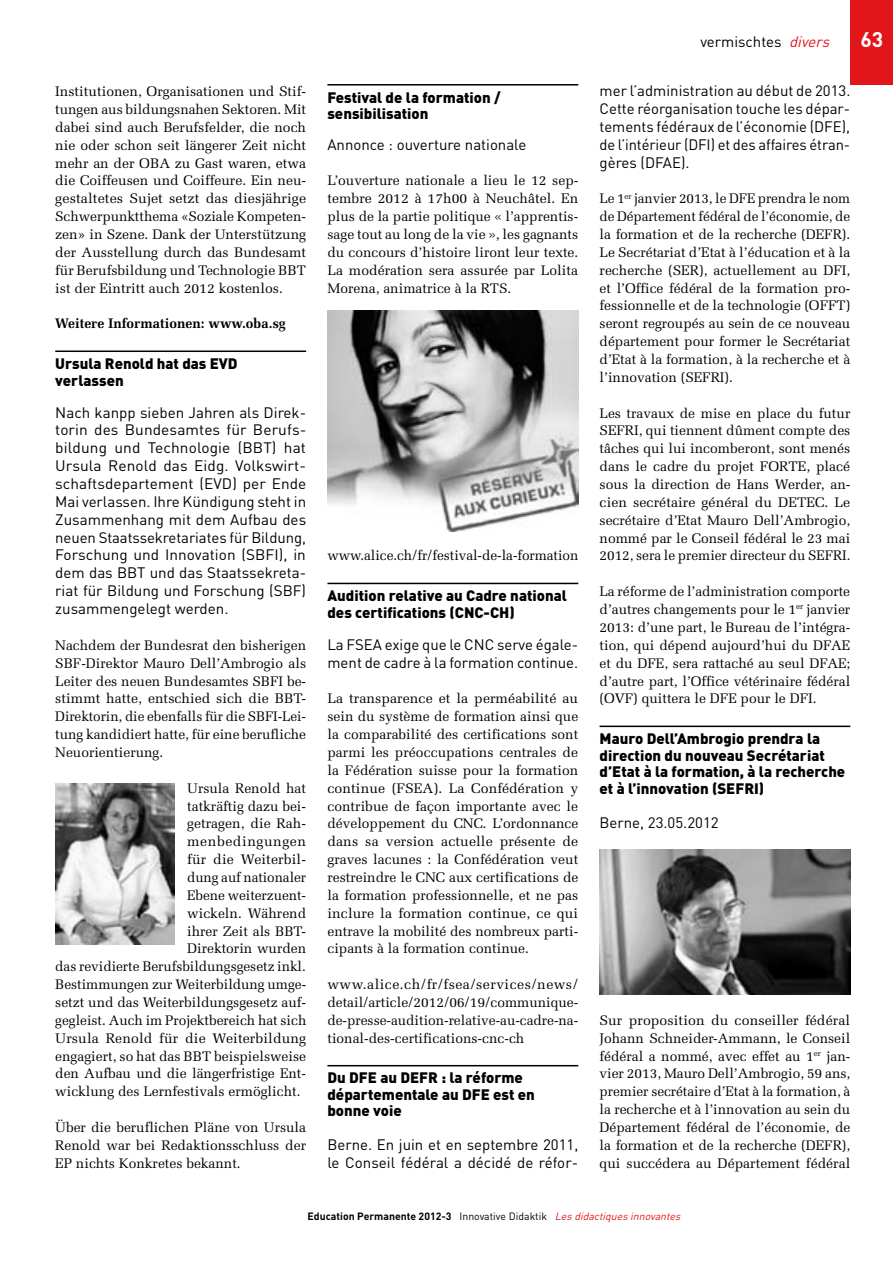
<style>
.page{position:relative;width:893px;height:1263px;background:#fff}
.page>*{position:absolute;margin:0;border:0;box-sizing:border-box;transform-origin:0 0}
.t1{font:700 21px "DIN";color:#fff}
.t2{font:15px/17.9px "DIN";color:#000;text-align:justify}
.t3{font:900 15px/16.5px "DIN";color:#000}
.t4{font:13.8px/17.9px "Melior";color:#000;text-align:justify}
.t5{font:700 13.8px "Melior";color:#000}
.t6{font:13.8px "Melior";letter-spacing:.04em;color:#000}
.t7{font:700 10.5px "DIN";color:#000}
.s1{font-family:"DIN";font-weight:300}
.s2{font-style:italic;color:#e2161a}
.s3{font-weight:400}
.s4{font-family:"DIN Regular Alternate";font-weight:400;font-style:italic;color:#e2161a}
</style>
<div class="page">
<div style="left:850px;top:0;width:43px;height:85px;background:#e2161a"></div>
<hr style="left:55px;top:350px;width:251px;height:2px;background:#000">
<img style="left:55px;top:783px;width:119px;height:161px">
<hr style="left:327px;top:84px;width:251px;height:2px;background:#000">
<hr style="left:327px;top:583px;width:251px;height:1px;background:#000">
<hr style="left:327px;top:1065px;width:251px;height:1px;background:#000">
<img style="left:327px;top:311px;width:251px;height:220px">
<hr style="left:600px;top:726px;width:250px;height:1px;background:#000">
<img style="left:600px;top:850px;width:250px;height:144px">
<p class="t4" style="left:55px;top:82px;width:252px">Institutionen, Organisationen und Stif&shy;tungen aus bildungsnahen Sektoren. Mit dabei sind auch Berufsfelder, die noch nie oder schon seit längerer Zeit nicht mehr an der OBA zu Gast waren, etwa die Coiffeusen und Coiffeure. Ein neu&shy;gestaltetes Sujet setzt das diesjährige Schwerpunktthema «Soziale Kompeten&shy;zen» in Szene. Dank der Unterstützung der Ausstellung durch das Bundesamt für Berufsbildung und Technologie BBT ist der Eintritt auch 2012 kostenlos.</p>
<p class="t5" style="left:55px;top:315px;width:232px">Weitere Informationen: www.oba.sg</p>
<p class="t3" style="left:55px;top:355px;width:184px">Ursula Renold hat das EVD verlassen</p>
<p class="t2" style="left:55px;top:403px;width:253px">Nach kanpp sieben Jahren als Direk&shy;torin des Bundesamtes für Berufs&shy;bildung und Technologie (BBT) hat Ursula Renold das Eidg. Volkswirt&shy;schaftsdepartement (EVD) per Ende Mai verlassen. Ihre Kündigung steht in Zusammenhang mit dem Aufbau des neuen Staatssekretariates für Bildung, Forschung und Innovation (SBFI), in dem das BBT und das Staatssekreta&shy;riat für Bildung und Forschung (SBF) zusammengelegt werden.</p>
<p class="t4" style="left:55px;top:636px;width:252px">Nachdem der Bundesrat den bisherigen SBF-Direktor Mauro Dell’Ambrogio als Leiter des neuen Bundesamtes SBFI be&shy;stimmt hatte, entschied sich die BBT-Direktorin, die ebenfalls für die SBFI-Lei&shy;tung kandidiert hatte, für eine berufliche Neuorientierung.</p>
<p class="t4" style="left:187px;top:779px;width:120px">Ursula Renold hat</p>
<p class="t4" style="left:187px;top:797px;width:120px">tatkräftig dazu bei-</p>
<p class="t4" style="left:187px;top:815px;width:120px">getragen, die Rah-</p>
<p class="t6" style="left:187px;top:833px;width:120px">menbedingungen</p>
<p class="t4" style="left:187px;top:850px;width:120px">für die Weiterbil-</p>
<p class="t4" style="left:187px;top:868px;width:120px">dung auf nationaler</p>
<p class="t4" style="left:187px;top:886px;width:120px">Ebene weiterzuent-</p>
<p class="t4" style="left:187px;top:904px;width:120px">wickeln. Während</p>
<p class="t4" style="left:187px;top:922px;width:120px">ihrer Zeit als BBT-</p>
<p class="t4" style="left:187px;top:940px;width:120px">Direktorin wurden</p>
<p class="t4" style="left:55px;top:957px;width:252px">das revidierte Berufsbildungsgesetz inkl.</p>
<p class="t4" style="left:55px;top:975px;width:252px">Bestimmungen zur Weiterbildung umge-</p>
<p class="t4" style="left:55px;top:993px;width:252px">setzt und das Weiterbildungsgesetz auf-</p>
<p class="t4" style="left:55px;top:1011px;width:253px">gegleist. Auch im Projektbereich hat sich</p>
<p class="t4" style="left:55px;top:1029px;width:252px">Ursula Renold für die Weiterbildung</p>
<p class="t4" style="left:55px;top:1047px;width:252px">engagiert, so hat das BBT beispielsweise</p>
<p class="t4" style="left:55px;top:1065px;width:252px">den Aufbau und die längerfristige Ent-</p>
<p class="t4" style="left:55px;top:1082px;width:247px">wicklung des Lernfestivals ermöglicht.</p>
<p class="t4" style="left:55px;top:1118px;width:252px">Über die beruflichen Pläne von Ursula Renold war bei Redaktionsschluss der EP nichts Konkretes bekannt.</p>
<p class="t3" style="left:327px;top:88px;width:175px">Festival de la formation / sensibilisation</p>
<p class="t2" style="left:327px;top:135px;width:200px">Annonce : ouverture nationale</p>
<p class="t4" style="left:327px;top:172px;width:252px">L’ouverture nationale a lieu le 12 sep&shy;tembre 2012 à 17h00 à Neuchâtel. En plus de la partie politique <span class="s1">«</span> l’apprentis&shy;sage tout au long de la vie <span class="s1">»</span>, les gagnants du concours d’histoire liront leur texte.<br>La modération sera assurée par Lolita Morena, animatrice à la RTS.</p>
<p class="t4" style="left:327px;top:547px;width:253px">www.alice.ch/fr/festival-de-la-formation</p>
<p class="t3" style="left:327px;top:587px;width:241px">Audition relative au Cadre national des certifications (CNC-CH)</p>
<p class="t2" style="left:327px;top:635px;width:252px">La FSEA exige que le CNC serve égale&shy;ment de cadre à la formation continue.</p>
<p class="t4" style="left:327px;top:690px;width:252px">La transparence et la perméabilité au sein du système de formation ainsi que la comparabilité des certifications sont parmi les préoccupations centrales de la Fédération suisse pour la formation continue (FSEA). La Confédération y contribue de façon importante avec le développement du CNC. L’ordonnance dans sa version actuelle présente de graves lacunes : la Confédération veut restreindre le CNC aux certifications de la formation professionnelle, et ne pas inclure la formation continue, ce qui entrave la mobilité des nombreux parti&shy;cipants à la formation continue.</p>
<p class="t4" style="left:327px;top:975px;width:252px">www.alice.ch/fr/fsea/services/news/ detail/article/2012/06/19/communique&shy;de-presse-audition-relative-au-cadre-na&shy;tional-des-certifications-cnc-ch</p>
<p class="t3" style="left:327px;top:1069px;width:209px">Du DFE au DEFR : la réforme départementale au DFE est en bonne voie</p>
<p class="t2" style="left:327px;top:1135px;width:252px">Berne. En juin et en septembre 2011, le Conseil fédéral a décidé de réfor-</p>
<p class="t2" style="left:700px;top:33px;width:135px">vermischtes <span class="s2">divers</span></p>
<h1 class="t1" style="left:860px;top:26px;width:24px">63</h1>
<p class="t2" style="left:600px;top:81px;width:252px">mer l’administration au début de 2013.<br>Cette réorganisation touche les dépar&shy;tements fédéraux de l’économie (DFE), de l’intérieur (DFI) et des affaires étran&shy;gères (DFAE).</p>
<p class="t4" style="left:600px;top:189px;width:252px">Le 1<sup>er</sup> janvier 2013, le DFE prendra le nom de Département fédéral de l’économie, de la formation et de la recherche (DEFR).<br>Le Secrétariat d’Etat à l’éducation et à la recherche (SER), actuellement au DFI, et l’Office fédéral de la formation pro&shy;fessionnelle et de la technologie (OFFT) seront regroupés au sein de ce nouveau département pour former le Secrétariat d’Etat à la formation, à la recherche et à l’innovation (SEFRI).</p>
<p class="t4" style="left:600px;top:404px;width:252px">Les travaux de mise en place du futur SEFRI, qui tiennent dûment compte des tâches qui lui incomberont, sont menés dans le cadre du projet FORTE, placé sous la direction de Hans Werder, an&shy;cien secrétaire général du DETEC. Le secrétaire d’Etat Mauro Dell’Ambrogio, nommé par le Conseil fédéral le 23 mai 2012, sera le premier directeur du SEFRI.</p>
<p class="t4" style="left:600px;top:582px;width:252px">La réforme de l’administration comporte d’autres changements pour le 1<sup>er</sup> janvier 2013: d’une part, le Bureau de l’intégra&shy;tion, qui dépend aujourd’hui du DFAE et du DFE, sera rattaché au seul DFAE; d’autre part, l’Office vétérinaire fédéral (OVF) quittera le DFE pour le DFI.</p>
<p class="t3" style="left:600px;top:730px;width:247px">Mauro Dell’Ambrogio prendra la direction du nouveau Secrétariat d’Etat à la formation, à la recherche et à l’innovation (SEFRI)</p>
<p class="t2" style="left:600px;top:814px;width:121px">Berne, 23.05.2012</p>
<p class="t4" style="left:600px;top:1011px;width:252px">Sur proposition du conseiller fédéral Johann Schneider-Ammann, le Conseil fédéral a nommé, avec effet au 1<sup>er</sup> jan&shy;vier 2013, Mauro Dell’Ambrogio, 59 ans, premier secrétaire d’Etat à la formation, à la recherche et à l’innovation au sein du Département fédéral de l’économie, de la formation et de la recherche (DEFR), qui succédera au Département fédéral</p>
<p class="t7" style="left:308px;top:1209px;width:377px">Education Permanente 2012-3 <span class="s3">Innovative Didaktik</span> <span class="s4">Lesdidactiquesinnovantes</span></p>
</div>
